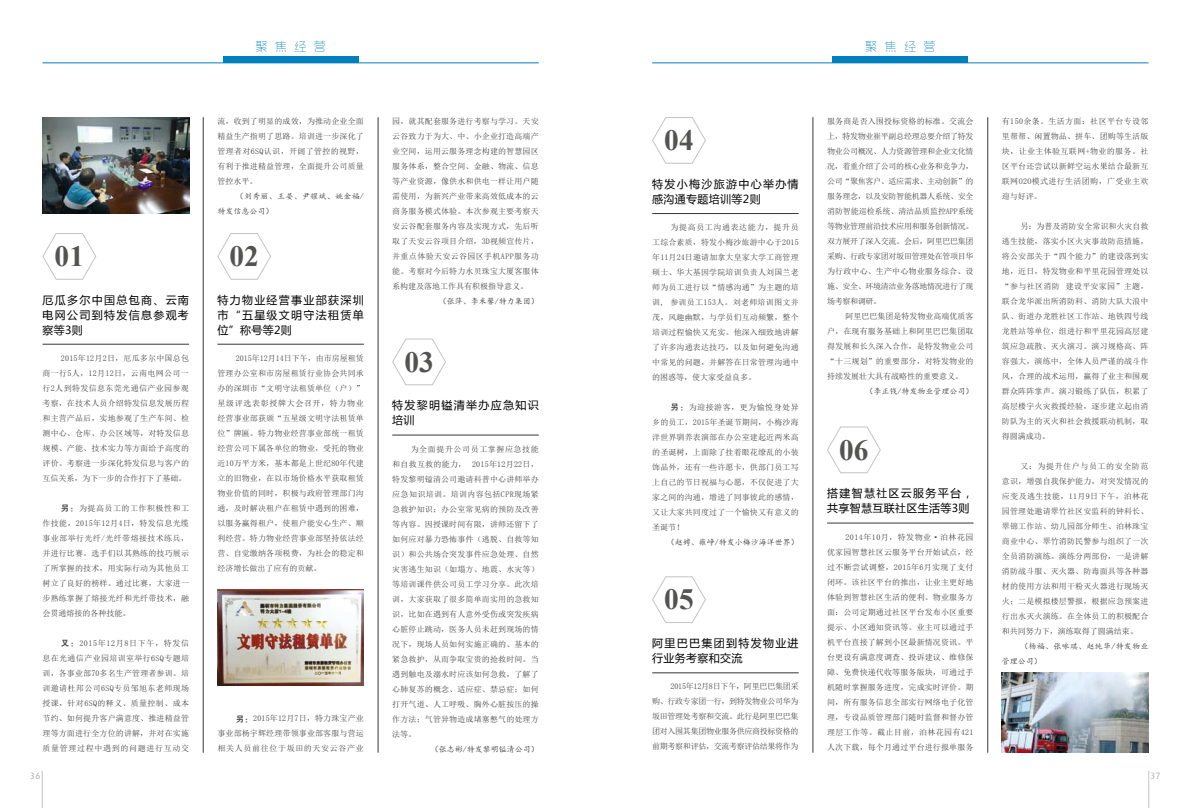
<style>
.page{position:relative;width:1191px;height:808px;background:#fff}
.page>*{position:absolute;margin:0;border:0;box-sizing:border-box;transform-origin:0 0}
.t1{font:700 29.4px "Times New Roman";color:#535352}
.t2{font:300 expanded 12px "RTWS Yue Go Trial";letter-spacing:.615em;color:#0080be}
.t3{font:11px/15px "Microsoft Ya Hei";letter-spacing:.12em;color:#000}
.t4{font:11px/15px "Microsoft Ya Hei";letter-spacing:.03em;color:#000}
.t5{font:9px "Lithos Pro";color:#afb0b0}
.t6{font:8px/15px "Sim Sun";letter-spacing:.02em;color:#383737;text-align:justify}
.t7{font:8px "Kai Ti";color:#383737}
.t8{font:8px/15px "Kai Ti";letter-spacing:.035em;color:#383737}
.s1{font-family:"FZDHTJW GB1 0";font-size:8.5px;color:#535352}
</style>
<div class="page">
<hr style="left:203px;top:117px;width:1px;height:636px;background:#383737">
<hr style="left:378px;top:117px;width:1px;height:636px;background:#383737">
<hr style="left:812px;top:117px;width:1px;height:636px;background:#383737">
<hr style="left:987px;top:117px;width:1px;height:636px;background:#383737">
<hr style="left:42px;top:771px;width:1px;height:37px;background:#c4c4c5">
<hr style="left:43px;top:63px;width:496px;height:1px;background:#0080be">
<div style="left:223px;top:57px;width:135px;height:6px;background:#0080be"></div>
<hr style="left:1148px;top:771px;width:1px;height:37px;background:#c4c4c5">
<hr style="left:652px;top:63px;width:496px;height:1px;background:#0080be">
<div style="left:832px;top:57px;width:136px;height:6px;background:#0080be"></div>
<hr style="left:43px;top:344px;width:146px;height:1px;background:#383737">
<hr style="left:392px;top:435px;width:147px;height:1px;background:#383737">
<svg style="left:42px;top:233px;width:54px;height:47px"></svg>
<hr style="left:217px;top:344px;width:147px;height:1px;background:#383737">
<svg style="left:217px;top:233px;width:54px;height:47px"></svg>
<svg style="left:392px;top:338px;width:54px;height:47px"></svg>
<hr style="left:652px;top:213px;width:146px;height:1px;background:#383737">
<svg style="left:652px;top:117px;width:54px;height:47px"></svg>
<hr style="left:652px;top:673px;width:146px;height:1px;background:#383737">
<svg style="left:652px;top:576px;width:54px;height:47px"></svg>
<img style="left:43px;top:117px;width:146px;height:97px">
<img style="left:217px;top:589px;width:147px;height:97px">
<img style="left:1002px;top:673px;width:146px;height:80px">
<hr style="left:827px;top:523px;width:146px;height:1px;background:#383737">
<svg style="left:827px;top:426px;width:54px;height:47px"></svg>
<h1 class="t1" style="left:55px;top:236px;width:31px">01</h1>
<h3 class="t3" style="left:43px;top:292px;width:148px;text-align:justify">厄瓜多尔中国总包商、云南电网公司到特发信息参观考察等3则</h3>
<p class="t6" style="left:43px;top:351px;width:148px;text-indent:18px">2015年12月2日，厄瓜多尔中国总包商一行5人，12月12日，云南电网公司一行2人到特发信息东莞光通信产业园参观考察，在技术人员介绍特发信息发展历程和主营产品后，实地参观了生产车间、检测中心、仓库、办公区域等，对特发信息规模、产能、技术实力等方面给予高度的评价。考察进一步深化特发信息与客户的互信关系，为下一步的合作打下了基础。</p>
<p class="t6" style="left:43px;top:501px;width:148px;text-indent:18px"><span class="s1">另：</span>为提高员工的工作积极性和工作技能，2015年12月4日，特发信息光缆事业部举行光纤/光纤带熔接技术练兵，并进行比赛。选手们以其熟练的技巧展示了所掌握的技术，用实际行动为其他员工树立了良好的榜样。通过比赛，大家进一步熟练掌握了熔接光纤和光纤带技术，融会贯通熔接的各种技能。</p>
<p class="t6" style="left:43px;top:636px;width:148px;text-indent:18px"><span class="s1">又：</span>2015年12月8日下午，特发信息在光通信产业园培训室举行6SQ专题培训，各事业部70多名生产管理者参训。培训邀请杜邦公司6SQ专员邹旭东老师现场授课，针对6SQ的释义、质量控制、成本节约、如何提升客户满意度、推进精益管理等方面进行全方位的讲解，并对在实施质量管理过程中遇到的问题进行互动交</p>
<h2 class="t2" style="left:256px;top:41px;width:72px">聚焦经营</h2>
<h2 class="t2" style="left:865px;top:41px;width:72px">聚焦经营</h2>
<p class="t6" style="left:217px;top:114px;width:148px">流，收到了明显的成效，为推动企业全面精益生产指明了思路。培训进一步深化了管理者对6SQ认识，开阔了管控的视野，有利于推进精益管理，全面提升公司质量管控水平。</p>
<p class="t8" style="left:217px;top:189px;width:148px;text-indent:18px">（刘秀丽、王晏、尹耀斌、姚金福/特发信息公司）</p>
<h1 class="t1" style="left:229px;top:236px;width:31px">02</h1>
<h3 class="t3" style="left:217px;top:292px;width:148px;text-align:justify">特力物业经营事业部获深圳市“五星级文明守法租赁单位”称号等2则</h3>
<p class="t6" style="left:217px;top:351px;width:148px;text-indent:18px">2015年12月14日下午，由市房屋租赁管理办公室和市房屋租赁行业协会共同承办的深圳市“文明守法租赁单位（户）”星级评选表彰授牌大会召开，特力物业经营事业部获颁“五星级文明守法租赁单位”牌匾。特力物业经营事业部统一租赁经营公司下属各单位的物业，受托的物业近10万平方米，基本都是上世纪80年代建立的旧物业，在以市场价格水平获取租赁物业价值的同时，积极与政府管理部门沟通，及时解决租户在租赁中遇到的困难，以服务赢得租户，使租户能安心生产、顺利经营。特力物业经营事业部坚持依法经营、自觉缴纳各项税费，为社会的稳定和经济增长做出了应有的贡献。</p>
<p class="t6" style="left:217px;top:711px;width:148px;text-indent:18px"><span class="s1">另：</span>2015年12月7日，特力珠宝产业事业部杨宇辉经理带领事业部客服与营运相关人员前往位于坂田的天安云谷产业</p>
<p class="t6" style="left:392px;top:114px;width:148px">园，就其配套服务进行考察与学习。天安云谷致力于为大、中、小企业打造高端产业空间，运用云服务理念构建的智慧园区服务体系，整合空间、金融、物流、信息等产业资源，像供水和供电一样让用户随需使用，为新兴产业带来高效低成本的云商务服务模式体验。本次参观主要考察天安云谷配套服务内容及实现方式，先后听取了天安云谷项目介绍，3D视频宣传片，并重点体验天安云谷园区手机APP服务功能。考察对今后特力水贝珠宝大厦客服体系构建及落地工作具有积极指导意义。</p>
<p class="t7" style="left:439px;top:297px;width:101px">（张萍、李米馨/特力集团）</p>
<h1 class="t1" style="left:404px;top:341px;width:31px">03</h1>
<h3 class="t3" style="left:392px;top:397px;width:148px">特发黎明镒清举办应急知识培训</h3>
<p class="t6" style="left:392px;top:441px;width:148px;text-indent:18px">为全面提升公司员工掌握应急技能和自救互救的能力， 2015年12月22日，特发黎明镒清公司邀请科普中心讲师举办应急知识培训。培训内容包括CPR现场紧急救护知识；办公室常见病的预防及改善等内容。因授课时间有限，讲师还留下了如何应对暴力恐怖事件（逃脱、自救等知识）和公共场合突发事件应急处理、自然灾害逃生知识（如塌方、地震、水灾等）等培训课件供公司员工学习分享。此次培训，大家获取了很多简单而实用的急救知识，比如在遇到有人意外受伤或突发疾病心脏停止跳动，医务人员未赶到现场的情况下，现场人员如何实施正确的、基本的紧急救护，从而争取宝贵的抢救时间。当遇到触电及溺水时应该如何急救，了解了心肺复苏的概念、适应症、禁忌症；如何打开气道、人工呼吸、胸外心脏按压的操作方法；气管异物造成堵塞憋气的处理方法等。</p>
<p class="t7" style="left:431px;top:745px;width:110px">（张志彬/特发黎明镒清公司）</p>
<h1 class="t1" style="left:664px;top:120px;width:31px">04</h1>
<h3 class="t3" style="left:652px;top:176px;width:148px">特发小梅沙旅游中心举办情感沟通专题培训等2则</h3>
<p class="t6" style="left:652px;top:220px;width:148px;text-indent:18px">为提高员工沟通表达能力，提升员工综合素质，特发小梅沙旅游中心于2015年11月24日邀请加拿大皇家大学工商管理硕士、华大基因学院培训负责人刘国兰老师为员工进行以“情感沟通”为主题的培训, 参训员工153人。刘老师培训图文并茂，风趣幽默，与学员们互动频繁，整个培训过程愉快又充实。他深入细致地讲解了许多沟通表达技巧，以及如何避免沟通中常见的问题，并解答在日常管理沟通中的困惑等，使大家受益良多。</p>
<p class="t6" style="left:652px;top:400px;width:148px;text-indent:18px"><span class="s1">另：</span>为迎接游客，更为愉悦身处异乡的员工，2015年圣诞节期间，小梅沙海洋世界驯养表演部在办公室建起近两米高的圣诞树，上面除了挂着眼花缭乱的小装饰品外，还有一些许愿卡，供部门员工写上自己的节日祝福与心愿，不仅促进了大家之间的沟通，增进了同事彼此的感情，又让大家共同度过了一个愉快又有意义的圣诞节！</p>
<p class="t7" style="left:666px;top:538px;width:133px">（赵娉、雍峥/特发小梅沙海洋世界）</p>
<h1 class="t1" style="left:664px;top:579px;width:31px">05</h1>
<h3 class="t3" style="left:652px;top:635px;width:148px">阿里巴巴集团到特发物业进行业务考察和交流</h3>
<p class="t6" style="left:652px;top:679px;width:148px;text-indent:18px">2015年12月8日下午，阿里巴巴集团采购、行政专家团一行，到特发物业公司华为坂田管理处考察和交流。此行是阿里巴巴集团对入围其集团物业服务供应商投标资格的前期考察和评估，交流考察评估结果将作为</p>
<p class="t6" style="left:827px;top:114px;width:148px">服务商是否入围投标资格的标准。交流会上，特发物业崔平副总经理总要介绍了特发物业公司概况、人力资源管理和企业文化情况，着重介绍了公司的核心业务和竞争力，公司“聚焦客户、适应需求、主动创新”的服务理念，以及安防智能机器人系统、安全消防智能巡检系统、清洁品质监控APP系统等物业管理前沿技术应用和服务创新情况。双方展开了深入交流。会后，阿里巴巴集团采购、行政专家团对坂田管理处在管项目华为行政中心、生产中心物业服务综合、设施、安全、环境清洁业务落地情况进行了现场考察和调研。</p>
<p class="t6" style="left:827px;top:309px;width:148px;text-indent:18px">阿里巴巴集团是特发物业高端优质客户，在现有服务基础上和阿里巴巴集团取得发展和长久深入合作，是特发物业公司“十三规划”的重要部分，对特发物业的持续发展壮大具有战略性的重要意义。</p>
<p class="t7" style="left:865px;top:387px;width:109px">（李正钱/特发物业管理公司）</p>
<h1 class="t1" style="left:839px;top:429px;width:31px">06</h1>
<h3 class="t4" style="left:827px;top:485px;width:148px">搭建智慧社区云服务平台，共享智慧互联社区生活等3则</h3>
<p class="t6" style="left:827px;top:529px;width:148px;text-indent:18px">2014年10月，特发物业·泊林花园优家园智慧社区云服务平台开始试点，经过不断尝试调整，2015年6月实现了支付闭环。该社区平台的推出，让业主更好地体验到智慧社区生活的便利。物业服务方面：公司定期通过社区平台发布小区重要提示、小区通知资讯等。业主可以通过手机平台直接了解到小区最新情况资讯。平台更设有满意度调查、投诉建议、维修保障、免费快递代收等服务版块，可通过手机随时掌握服务进度，完成实时评价。期间，所有服务信息全部实行网络电子化管理，专设品质管理部门随时监督和督办管理层工作等。截止目前，泊林花园有421人次下载，每个月通过平台进行报单服务</p>
<p class="t6" style="left:1002px;top:114px;width:148px">有150余条。生活方面：社区平台专设邻里帮帮、闲置物品、拼车、团购等生活版块，让业主体验互联网+物业的服务。社区平台还尝试以新鲜空运水果结合最新互联网O2O模式进行生活团购，广受业主欢迎与好评。</p>
<p class="t6" style="left:1002px;top:219px;width:148px;text-indent:18px">另：为普及消防安全常识和火灾自救逃生技能，落实小区火灾事故防范措施，将公安部关于“四个能力”的建设落到实地，近日，特发物业和平里花园管理处以“参与社区消防 建设平安家园”主题，联合龙华派出所消防科、消防大队大浪中队、街道办龙胜社区工作站、地铁四号线龙胜站等单位，组进行和平里花园高层建筑应急疏散、灭火演习。演习规格高、阵容强大，演练中，全体人员严谨的战斗作风，合理的战术运用，赢得了业主和围观群众阵阵掌声。演习锻练了队伍，积累了高层楼宇火灾救援经验，逐步建立起由消防队为主的灭火和社会救援联动机制，取得圆满成功。</p>
<p class="t6" style="left:1002px;top:459px;width:148px;text-indent:18px">又：为提升住户与员工的安全防范意识，增强自我保护能力，对突发情况的应变及逃生技能，11月9日下午，泊林花园管理处邀请翠竹社区安监科的钟科长、翠锦工作站、幼儿园部分师生、泊林珠宝商业中心、翠竹消防民警参与组织了一次全员消防演练。演练分两部份，一是讲解消防战斗服、灭火器、防毒面具等各种器材的使用方法和用干粉灭火器进行现场灭火；二是模拟楼层警报，根据应急预案进行出水灭火演练。在全体员工的积极配合和共同努力下，演练取得了圆满结束。</p>
<p class="t8" style="left:1002px;top:639px;width:148px;text-indent:18px">（杨福、张咏琪、赵纯华/特发物业管理公司）</p>
<p class="t5" style="left:30px;top:770px;width:13px">36</p>
<p class="t5" style="left:1149px;top:770px;width:13px">37</p>
</div>
